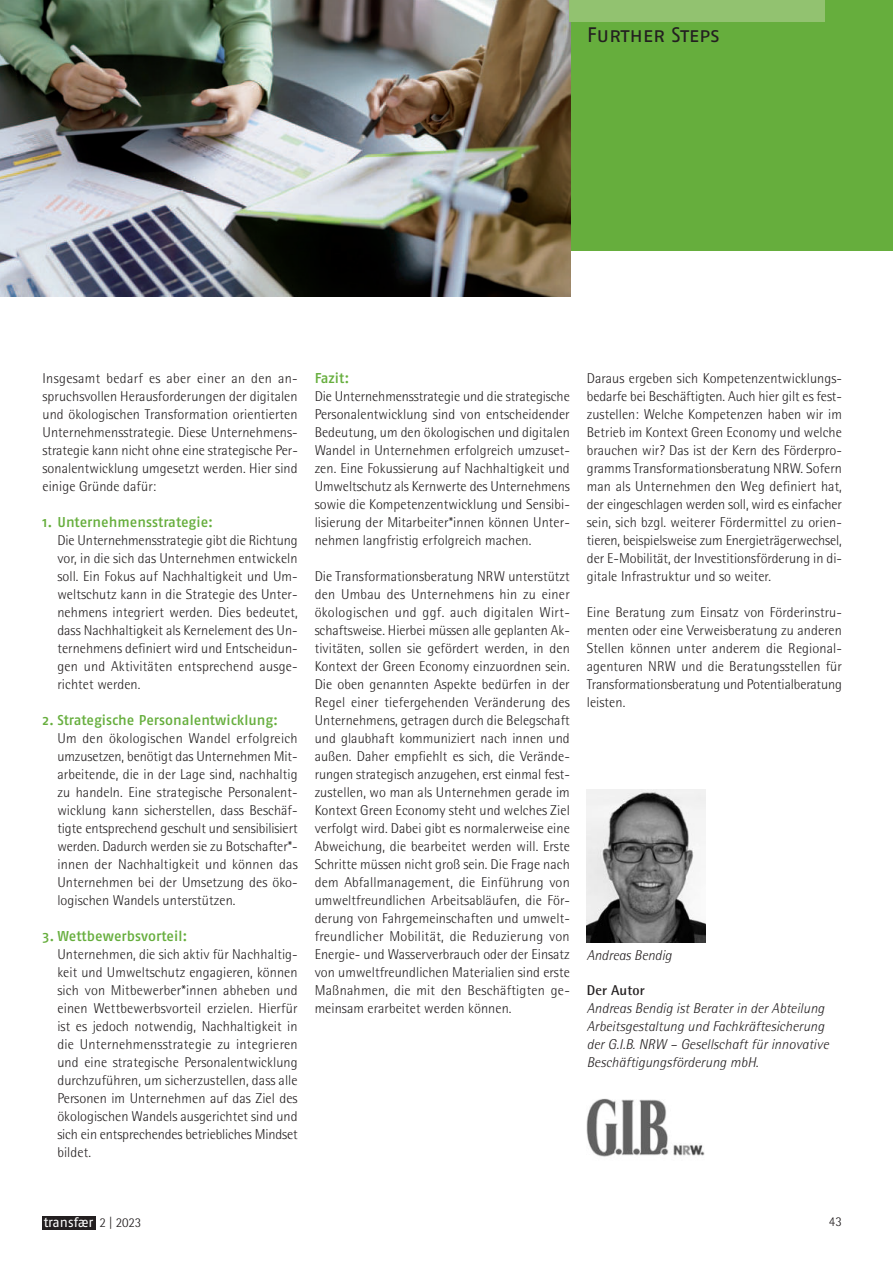
<style>
.page{position:relative;width:893px;height:1263px;background:#fff}
.page>*{position:absolute;margin:0;border:0;box-sizing:border-box;transform-origin:0 0}
.t1{font:21px "Fago No Regular Caps";letter-spacing:-.02em;color:#231f20}
.t2{font:300 14.25px/18px "Rotis Semi Sans";letter-spacing:.005em;color:#231f20;text-align:justify}
.t3{font:italic 300 14.25px/18px "Rotis Semi Sans";letter-spacing:.005em;color:#231f20}
.t4{font:14.25px "Fago No Med";color:#66ae3d}
.t5{font:700 14.25px "Rotis Semi Sans";letter-spacing:.005em;color:#231f20}
.t6{font:13.5px "Fago No";color:#fff}
.t7{font:300 13.5px "Rotis Semi Sans";color:#231f20}
.s1{font-family:"Rotis Semi Sans";font-weight:300;color:#231f20}
</style>
<div class="page">
<div style="left:43px;top:1216px;width:53px;height:13px;background:#231f20"></div>
<div style="left:0;top:0;width:893px;height:251px;background:#66ae3d"></div>
<img style="left:587px;top:1098px;width:117px;height:59px">
<img style="left:587px;top:789px;width:119px;height:153px">
<img style="left:0;top:0;width:570px;height:296px">
<div style="left:570px;top:0;width:255px;height:21px;background:#92c270"></div>
<h1 class="t1" style="left:587px;top:22px;width:135px">Further Steps</h1>
<p class="t2" style="left:43px;top:370px;width:257px">Insgesamt bedarf es aber einer an den an&shy;spruchsvollen Herausforderungen der digitalen und ökologischen Transformation orientierten Unternehmensstrategie. Diese Unternehmens&shy;strategie kann nicht ohne eine strategische Per&shy;sonalentwicklung umgesetzt werden. Hier sind einige Gründe dafür:</p>
<p class="t4" style="left:43px;top:515px;width:172px">1. Unternehmensstrategie:</p>
<p class="t2" style="left:57px;top:532px;width:242px">Die Unternehmensstrategie gibt die Richtung vor, in die sich das Unternehmen entwickeln soll. Ein Fokus auf Nachhaltigkeit und Um&shy;weltschutz kann in die Strategie des Unter&shy;nehmens integriert werden. Dies bedeutet, dass Nachhaltigkeit als Kernelement des Un&shy;ternehmens definiert wird und Entscheidun&shy;gen und Aktivitäten entsprechend ausge&shy;richtet werden.</p>
<p class="t4" style="left:43px;top:713px;width:237px">2. Strategische Personalentwicklung:</p>
<p class="t2" style="left:57px;top:730px;width:242px">Um den ökologischen Wandel erfolgreich umzusetzen, benötigt das Unternehmen Mit&shy;arbeitende, die in der Lage sind, nachhaltig zu handeln. Eine strategische Personalent&shy;wicklung kann sicherstellen, dass Beschäf&shy;tigte entsprechend geschult und sensibilisiert werden. Dadurch werden sie zu Botschafter* - innen der Nachhaltigkeit und können das Unternehmen bei der Umsetzung des öko&shy;logischen Wandels unterstützen.</p>
<p class="t4" style="left:43px;top:929px;width:146px">3. Wettbewerbsvorteil:</p>
<p class="t2" style="left:57px;top:946px;width:242px">Unternehmen, die sich aktiv für Nachhaltig&shy;keit und Umweltschutz engagieren, können sich von Mitbewerber*innen abheben und einen Wettbewerbsvorteil erzielen. Hierfür ist es jedoch notwendig, Nachhaltigkeit in die Unternehmensstrategie zu integrieren und eine strategische Personalentwicklung durchzuführen, um sicherzustellen, dass alle Personen im Unternehmen auf das Ziel des ökologischen Wandels ausgerichtet sind und sich ein entsprechendes betriebliches Mindset bildet.</p>
<p class="t4" style="left:315px;top:371px;width:36px">Fazit:</p>
<p class="t2" style="left:315px;top:388px;width:257px">Die Unternehmensstrategie und die strategische Personalentwicklung sind von entscheidender Bedeutung, um den ökologischen und digitalen Wandel in Unternehmen erfolgreich umzuset&shy;zen. Eine Fokussierung auf Nachhaltigkeit und Umweltschutz als Kernwerte des Unternehmens sowie die Kompetenzentwicklung und Sensibi&shy;lisierung der Mitarbeiter*innen können Unter&shy;nehmen langfristig erfolgreich machen.</p>
<p class="t2" style="left:315px;top:568px;width:257px">Die Transformationsberatung NRW unterstützt den Umbau des Unternehmens hin zu einer ökologischen und ggf. auch digitalen Wirt&shy;schaftsweise. Hierbei müssen alle geplanten Ak&shy;tivitäten, sollen sie gefördert werden, in den Kontext der Green Economy einzuordnen sein.<br>Die oben genannten Aspekte bedürfen in der Regel einer tiefergehenden Veränderung des Unternehmens, getragen durch die Belegschaft und glaubhaft kommuniziert nach innen und außen. Daher empfiehlt es sich, die Verände&shy;rungen strategisch anzugehen, erst einmal fest&shy;zustellen, wo man als Unternehmen gerade im Kontext Green Economy steht und welches Ziel verfolgt wird. Dabei gibt es normalerweise eine Abweichung, die bearbeitet werden will. Erste Schritte müssen nicht groß sein. Die Frage nach dem Abfallmanagement, die Einführung von umweltfreundlichen Arbeitsabläufen, die För&shy;derung von Fahrgemeinschaften und umwelt&shy;freundlicher Mobilität, die Reduzierung von Energie- und Wasserverbrauch oder der Einsatz von umweltfreundlichen Materialien sind erste Maßnahmen, die mit den Beschäftigten ge&shy;meinsam erarbeitet werden können.</p>
<p class="t2" style="left:587px;top:370px;width:257px">Daraus ergeben sich Kompetenzentwicklungs&shy;bedarfe bei Beschäftigten. Auch hier gilt es fest&shy;zustellen: Welche Kompetenzen haben wir im Betrieb im Kontext Green Economy und welche brauchen wir? Das ist der Kern des Förderpro&shy;gramms Transformationsberatung NRW. Sofern man als Unternehmen den Weg definiert hat, der eingeschlagen werden soll, wird es einfacher sein, sich bzgl. weiterer Fördermittel zu orien&shy;tieren, beispielsweise zum Energieträgerwechsel, der E-Mobilität, der Investitionsförderung in di&shy;gitale Infrastruktur und so weiter.</p>
<p class="t2" style="left:587px;top:604px;width:257px">Eine Beratung zum Einsatz von Förderinstru&shy;menten oder eine Verweisberatung zu anderen Stellen können unter anderem die Regional&shy;agenturen NRW und die Beratungsstellen für Transformationsberatung und Potentialberatung leisten.</p>
<p class="t3" style="left:587px;top:947px;width:86px">Andreas Bendig</p>
<p class="t5" style="left:587px;top:984px;width:59px">Der Autor</p>
<p class="t3" style="left:587px;top:1000px;width:243px">Andreas Bendig ist Berater in der Abteilung Arbeitsgestaltung und Fachkräftesicherung der G.I.B. NRW – Gesellschaft für innovative Beschäftigungsförderung mbH.</p>
<p class="t6" style="left:44px;top:1216px;width:99px">transfær <span class="s1">2 | 2023</span></p>
<p class="t7" style="left:829px;top:1215px;width:15px">43</p>
</div>
